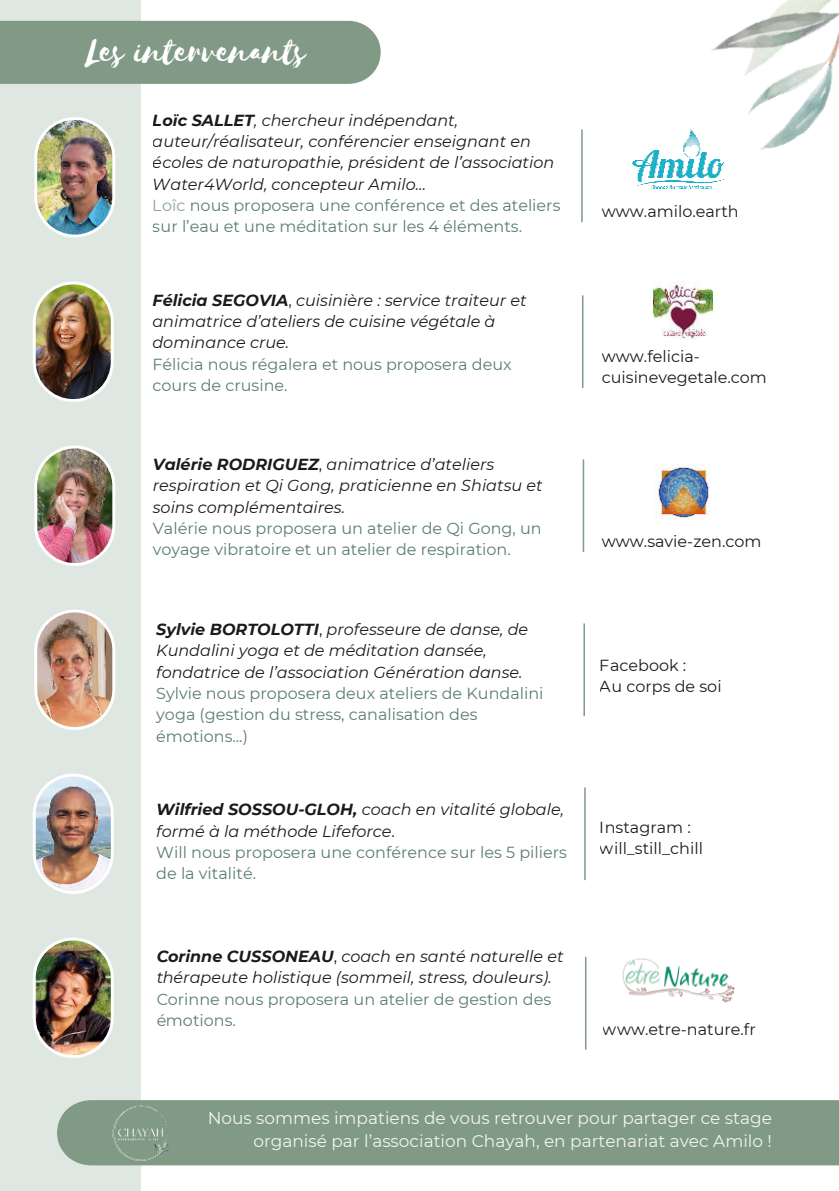
<style>
.page{position:relative;width:839px;height:1191px;background:#fff}
.page>*{position:absolute;margin:0;border:0;box-sizing:border-box;transform-origin:0 0}
.t1{font:40.2px "Selima";color:#fff}
.t2{font:17px/22.6px "Montserrat";color:#fff;text-align:right}
.t3{font:italic 16px/21.4px "Montserrat";color:#000}
.t4{font:16px/21.4px "Montserrat";color:#476f5d}
.t5{font:16px/21.4px "Montserrat";color:#000}
.s1{font-weight:700}
.s2{font-style:normal;color:#819a85}
.s3{font-style:normal;color:#476f5d}
.s4{font-style:normal}
.s5{font-weight:700;font-style:italic;color:#000}
.s6{font-style:italic;color:#000}
.s7{color:#000}
</style>
<div class="page">
<img style="left:669px;top:0;width:169px;height:189px">
<div style="left:0;top:0;width:141px;height:1191px;background:#dfe7e2"></div>
<div style="left:0;top:21px;width:380px;height:63px;background:#819a85"></div>
<img style="left:34px;top:117px;width:81px;height:121px">
<img style="left:632px;top:130px;width:92px;height:58px">
<img style="left:33px;top:281px;width:81px;height:121px">
<hr style="left:581px;top:130px;width:1px;height:92px;background:#819a85">
<hr style="left:582px;top:295px;width:1px;height:93px;background:#819a85">
<img style="left:34px;top:446px;width:81px;height:120px">
<hr style="left:582px;top:459px;width:2px;height:93px;background:#819a85">
<img style="left:34px;top:610px;width:81px;height:120px">
<hr style="left:583px;top:623px;width:2px;height:93px;background:#819a85">
<div style="left:57px;top:1100px;width:781px;height:65px;background:#819a85"></div>
<img style="left:33px;top:774px;width:81px;height:120px">
<img style="left:33px;top:938px;width:81px;height:120px">
<hr style="left:584px;top:787px;width:1px;height:93px;background:#819a85">
<hr style="left:585px;top:957px;width:1px;height:93px;background:#819a85">
<img style="left:98px;top:1100px;width:86px;height:66px">
<img style="left:622px;top:958px;width:113px;height:45px">
<img style="left:653px;top:281px;width:59px;height:59px">
<img style="left:655px;top:464px;width:55px;height:55px">
<h1 class="t1" style="left:87px;top:29px;width:220px">Les intervenants</h1>
<p class="t3" style="left:153px;top:109px;width:409px"><span class="s1">Loïc SALLET</span>, chercheur indépendant, auteur/réalisateur, conférencier enseignant en écoles de naturopathie, président de l’association Water4World, concepteur Amilo…<br><span class="s2">Loîc</span> <span class="s3">nous proposera une conférence et des ateliers sur l’eau et une méditation sur les 4 éléments.</span></p>
<p class="t3" style="left:152px;top:289px;width:375px"><span class="s1">Félicia SEGOVIA</span><span class="s4">,</span> cuisinière : service traiteur et animatrice d’ateliers de cuisine végétale à dominance crue.</p>
<p class="t4" style="left:152px;top:353px;width:361px">Félicia nous régalera et nous proposera deux cours de crusine.</p>
<p class="t3" style="left:153px;top:453px;width:391px"><span class="s1">Valérie RODRIGUEZ</span><span class="s4">,</span> animatrice d’ateliers respiration et Qi Gong, praticienne en Shiatsu et soins complémentaires.</p>
<p class="t4" style="left:153px;top:517px;width:390px">Valérie nous proposera un atelier de Qi Gong, un voyage vibratoire et un atelier de respiration.</p>
<p class="t3" style="left:156px;top:618px;width:373px"><span class="s1">Sylvie BORTOLOTTI</span><span class="s4">,</span> professeure de danse, de<br>Kundalini yoga et de méditation dansée, fondatrice de l’association Génération danse.</p>
<p class="t4" style="left:156px;top:682px;width:389px">Sylvie nous proposera deux ateliers de Kundalini yoga (gestion du stress, canalisation des émotions...)</p>
<p class="t4" style="left:156px;top:798px;width:412px"><span class="s5">Wilfried SOSSOU-GLOH,</span> <span class="s6">coach en vitalité globale, formé à la méthode Lifeforce</span><span class="s7">.<br></span>Will nous proposera une conférence sur les 5 piliers de la vitalité.</p>
<p class="t3" style="left:156px;top:945px;width:409px"><span class="s1">Corinne CUSSONEAU</span><span class="s4">,</span> coach en santé naturelle et thérapeute holistique (sommeil, stress, douleurs).</p>
<p class="t4" style="left:156px;top:988px;width:396px">Corinne nous proposera un atelier de gestion des émotions.</p>
<p class="t5" style="left:601px;top:200px;width:138px">www.amilo.earth</p>
<p class="t5" style="left:601px;top:345px;width:166px">www.felicia&shy;cuisinevegetale.com</p>
<p class="t5" style="left:601px;top:530px;width:161px">www.savie-zen.com</p>
<p class="t5" style="left:600px;top:654px;width:123px">Facebook :<br>Au corps de soi</p>
<p class="t5" style="left:600px;top:816px;width:104px">Instagram : will_still_chill</p>
<p class="t5" style="left:603px;top:1018px;width:154px">www.etre-nature.fr</p>
<p class="t2" style="left:208px;top:1106px;width:565px">Nous sommes impatiens de vous retrouver pour partager ce stage organisé par l’association Chayah, en partenariat avec Amilo !</p>
</div>
